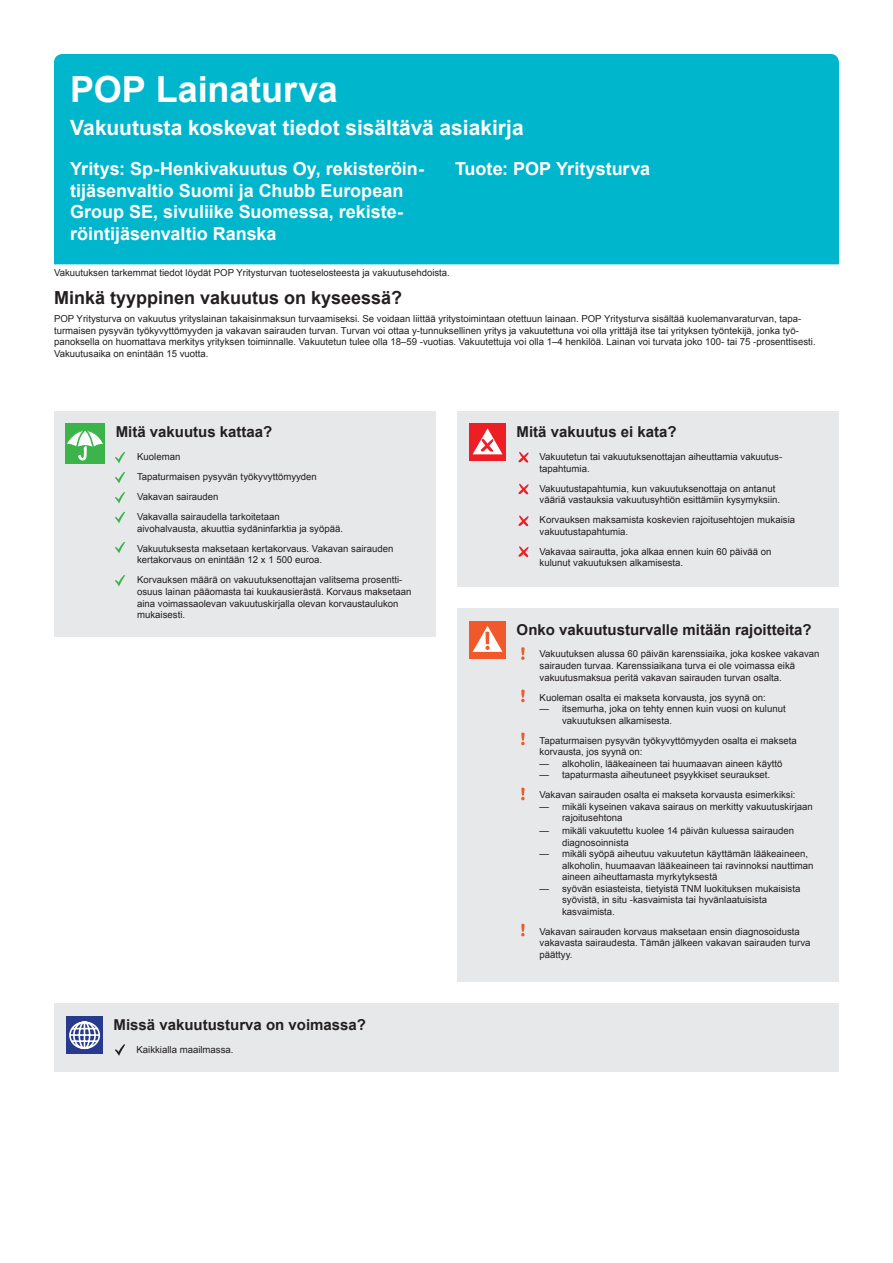
<style>
.page{position:relative;width:893px;height:1263px;background:#fff}
.page>*{position:absolute;margin:0;border:0;box-sizing:border-box;transform-origin:0 0}
.t1{font:700 36px "Arial";letter-spacing:-.005em;color:#fff}
.t2{font:700 21px "Arial";color:#fff}
.t3{font:700 18px/21.6px "Arial";color:#fff;text-align:justify}
.t4{font:700 18px "Arial";color:#231f20}
.t5{font:700 15px "Arial";color:#231f20}
.t6{font:9.6px/11.6px "Arial";color:#231f20}
</style>
<div class="page">
<div style="left:54px;top:54px;width:785px;height:210px;background:#00b6cc"></div>
<div style="left:54px;top:411px;width:382px;height:225px;background:#e7e8e9"></div>
<div style="left:65px;top:423px;width:39px;height:41px;background:#3bb54a"></div>
<svg style="left:66px;top:426px;width:39px;height:34px"></svg>
<svg style="left:115px;top:452px;width:10px;height:12px"></svg>
<svg style="left:115px;top:472px;width:10px;height:12px"></svg>
<svg style="left:115px;top:492px;width:10px;height:12px"></svg>
<svg style="left:115px;top:542px;width:10px;height:12px"></svg>
<svg style="left:115px;top:575px;width:10px;height:12px"></svg>
<div style="left:457px;top:411px;width:382px;height:176px;background:#e7e8e9"></div>
<div style="left:469px;top:423px;width:37px;height:38px;background:#ed1f25"></div>
<svg style="left:473px;top:428px;width:29px;height:26px"></svg>
<svg style="left:518px;top:451px;width:11px;height:12px"></svg>
<svg style="left:518px;top:483px;width:11px;height:12px"></svg>
<svg style="left:518px;top:515px;width:11px;height:12px"></svg>
<div style="left:457px;top:608px;width:382px;height:374px;background:#e7e8e9"></div>
<div style="left:469px;top:621px;width:37px;height:38px;background:#f1582a"></div>
<svg style="left:473px;top:626px;width:29px;height:26px"></svg>
<svg style="left:521px;top:924px;width:4px;height:13px"></svg>
<svg style="left:521px;top:647px;width:4px;height:13px"></svg>
<svg style="left:521px;top:690px;width:4px;height:12px"></svg>
<svg style="left:521px;top:788px;width:4px;height:13px"></svg>
<svg style="left:521px;top:733px;width:4px;height:12px"></svg>
<svg style="left:518px;top:546px;width:11px;height:11px"></svg>
<svg style="left:115px;top:512px;width:10px;height:11px"></svg>
<div style="left:54px;top:1003px;width:785px;height:68px;background:#e7e8e9"></div>
<div style="left:66px;top:1016px;width:37px;height:38px;background:#273a8e"></div>
<svg style="left:69px;top:1021px;width:31px;height:29px"></svg>
<svg style="left:115px;top:1044px;width:10px;height:12px"></svg>
<h1 class="t1" style="left:70px;top:65px;width:269px">POP Lainaturva</h1>
<h1 class="t2" style="left:70px;top:114px;width:455px">Vakuutusta koskevat tiedot sisältävä asiakirja</h1>
<h1 class="t3" style="left:70px;top:158px;width:355px">Yritys: Sp-Henkivakuutus Oy, rekisteröin-</h1>
<h1 class="t3" style="left:455px;top:158px;width:196px">Tuote: POP Yritysturva</h1>
<h1 class="t3" style="left:70px;top:180px;width:335px">tijäsenvaltio Suomi ja Chubb European Group SE, sivuliike Suomessa, rekiste&shy;röintijäsenvaltio Ranska</h1>
<p class="t6" style="left:54px;top:267px;width:397px">Vakuutuksen tarkemmat tiedot löydät POP Yritysturvan tuoteselosteesta ja vakuutusehdoista.</p>
<p class="t4" style="left:54px;top:286px;width:350px">Minkä tyyppinen vakuutus on kyseessä?</p>
<p class="t6" style="left:54px;top:313px;width:763px">POP Yritysturva on vakuutus yrityslainan takaisinmaksun turvaamiseksi. Se voidaan liittää yritystoimintaan otettuun lainaan. POP Yritysturva sisältää kuolemanvaraturvan, tapa&shy;turmaisen pysyvän työkyvyttömyyden ja vakavan sairauden turvan. Turvan voi ottaa y-tunnuksellinen yritys ja vakuutettuna voi olla yrittäjä itse tai yrityksen työntekijä, jonka työ&shy;panoksella on huomattava merkitys yrityksen toiminnalle. Vakuutetun tulee olla 18–59 -vuotias. Vakuutettuja voi olla 1–4 henkilöä. Lainan voi turvata joko 100- tai 75 -prosenttisesti.<br>Vakuutusaika on enintään 15 vuotta.</p>
<p class="t5" style="left:116px;top:422px;width:158px">Mitä vakuutus kattaa?</p>
<p class="t6" style="left:137px;top:447px;width:181px;line-height:20.1px">Kuoleman<br>Tapaturmaisen pysyvän työkyvyttömyyden<br>Vakavan sairauden<br>Vakavalla sairaudella tarkoitetaan</p>
<p class="t6" style="left:137px;top:519px;width:258px;line-height:20.1px">aivohalvausta, akuuttia sydäninfarktia ja syöpää.<br>Vakuutuksesta maksetaan kertakorvaus. Vakavan sairauden</p>
<p class="t6" style="left:137px;top:550px;width:267px;line-height:20.1px">kertakorvaus on enintään 12 x 1 500 euroa.<br>Korvauksen määrä on vakuutuksenottajan valitsema prosentti-</p>
<p class="t6" style="left:137px;top:586px;width:276px">osuus lainan pääomasta tai kuukausierästä. Korvaus maksetaan aina voimassaolevan vakuutuskirjalla olevan korvaustaulukon mukaisesti.</p>
<p class="t5" style="left:114px;top:1015px;width:254px">Missä vakuutusturva on voimassa?</p>
<p class="t6" style="left:136px;top:1044px;width:99px">Kaikkialla maailmassa.</p>
<p class="t5" style="left:517px;top:422px;width:162px">Mitä vakuutus ei kata?</p>
<p class="t6" style="left:540px;top:451px;width:244px">Vakuutetun tai vakuutuksenottajan aiheuttamia vakuutus&shy;tapahtumia.</p>
<p class="t6" style="left:540px;top:483px;width:242px">Vakuutustapahtumia, kun vakuutuksenottaja on antanut vääriä vastauksia vakuutusyhtiön esittämiin kysymyksiin.</p>
<p class="t6" style="left:540px;top:514px;width:257px">Korvauksen maksamista koskevien rajoitusehtojen mukaisia vakuutustapahtumia.</p>
<p class="t6" style="left:540px;top:546px;width:233px">Vakavaa sairautta, joka alkaa ennen kuin 60 päivää on kulunut vakuutuksen alkamisesta.</p>
<p class="t5" style="left:517px;top:619px;width:297px">Onko vakuutusturvalle mitään rajoitteita?</p>
<p class="t6" style="left:540px;top:648px;width:281px">Vakuutuksen alussa 60 päivän karenssiaika, joka koskee vakavan sairauden turvaa. Karenssiaikana turva ei ole voimassa eikä vakuutusmaksua peritä vakavan sairauden turvan osalta.</p>
<p class="t6" style="left:540px;top:691px;width:228px">Kuoleman osalta ei makseta korvausta, jos syynä on:</p>
<p class="t6" style="left:562px;top:703px;width:225px;text-indent:-23px">— itsemurha, joka on tehty ennen kuin vuosi on kulunut vakuutuksen alkamisesta.</p>
<p class="t6" style="left:540px;top:734px;width:259px">Tapaturmaisen pysyvän työkyvyttömyyden osalta ei makseta korvausta, jos syynä on:</p>
<p class="t6" style="left:540px;top:758px;width:244px">— alkoholin, lääkeaineen tai huumaavan aineen käyttö</p>
<p class="t6" style="left:540px;top:765px;width:257px;line-height:20.1px">— tapaturmasta aiheutuneet psyykkiset seuraukset.<br>Vakavan sairauden osalta ei makseta korvausta esimerkiksi:</p>
<p class="t6" style="left:562px;top:801px;width:252px;text-indent:-23px">— mikäli kyseinen vakava sairaus on merkitty vakuutuskirjaan rajoitusehtona</p>
<p class="t6" style="left:562px;top:825px;width:234px;text-indent:-23px">— mikäli vakuutettu kuolee 14 päivän kuluessa sairauden diagnosoinnista</p>
<p class="t6" style="left:562px;top:848px;width:253px;text-indent:-23px">— mikäli syöpä aiheutuu vakuutetun käyttämän lääkeaineen, alkoholin, huumaavan lääkeaineen tai ravinnoksi nauttiman aineen aiheuttamasta myrkytyksestä</p>
<p class="t6" style="left:562px;top:883px;width:240px;text-indent:-23px">— syövän esiasteista, tietyistä TNM luokituksen mukaisista syövistä, in situ -kasvaimista tai hyvänlaatuisista kasvaimista.</p>
<p class="t6" style="left:540px;top:926px;width:272px">Vakavan sairauden korvaus maksetaan ensin diagnosoidusta vakavasta sairaudesta. Tämän jälkeen vakavan sairauden turva päättyy.</p>
</div>
